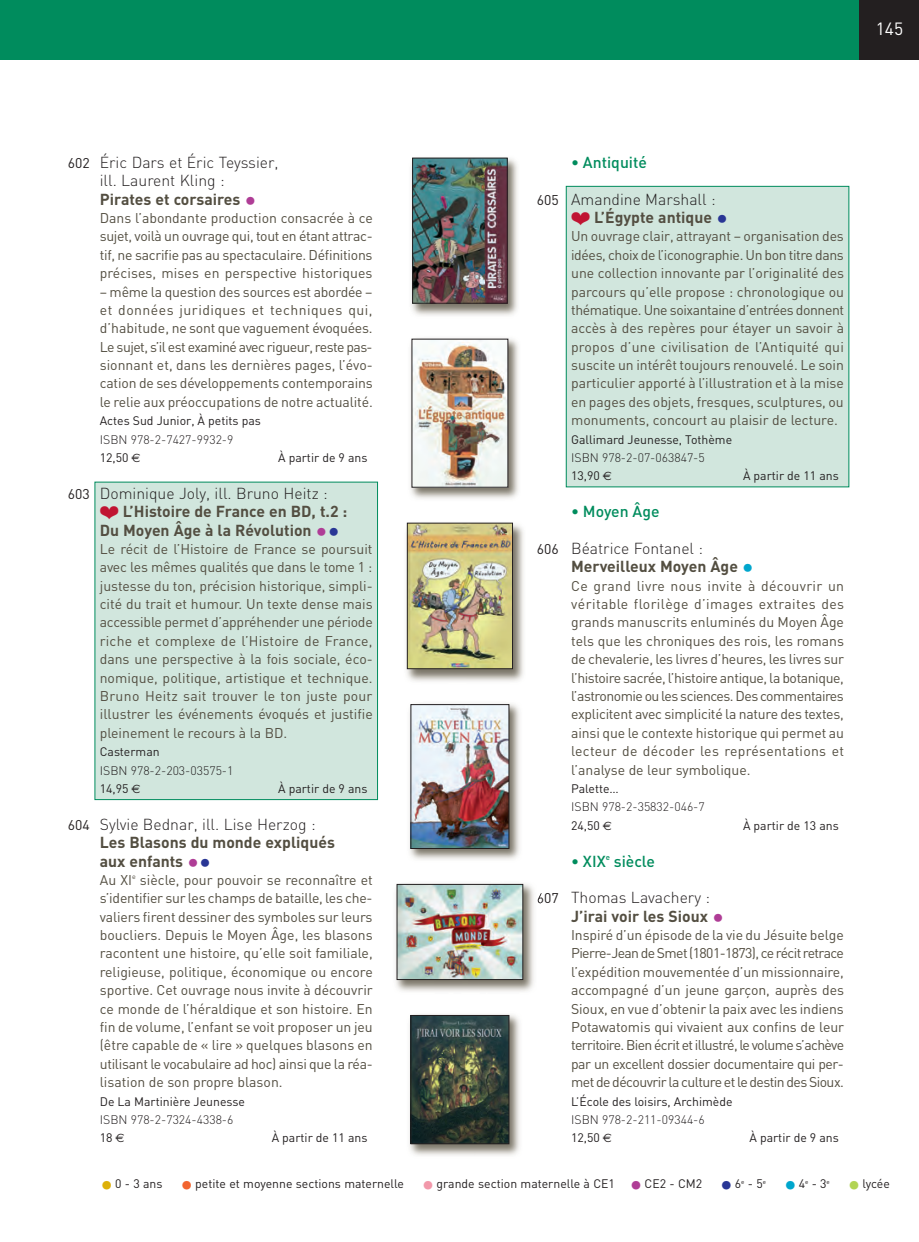
<style>
.page{position:relative;width:919px;height:1242px;background:#fff}
.page>*{position:absolute;margin:0;border:0;box-sizing:border-box;transform-origin:0 0}
.t1{font:17.5px "DIN";color:#fff}
.t2{font:700 15.75px/18.4px "DIN";color:#534e41}
.t3{font:300 15.75px/18.4px "DIN";color:#231f20}
.t4{font:500 15.75px "DIN";color:#008c5d}
.t5{font:14px/18.4px "DIN";color:#534e41;text-align:justify}
.t6{font:14px "DIN";color:#231f20}
.t7{font:12.25px/18.4px "DIN";color:#231f20}
.t8{font:300 12.25px/18.4px "DIN";color:#231f20}
.s1{font-weight:700;color:#534e41}
.s2{font-weight:700;font-size:24.5px;color:#af3d96}
.s3{font-weight:300}
.s4{font-family:"Euro Sans";font-size:12.08px}
.s5{color:#c01432}
.s6{font-size:24.5px;color:#af3d96}
.s7{font-size:24.5px;color:#293695}
.s8{font-weight:400}
.s9{font-family:"Euro Sans";font-weight:400;font-size:12.08px}
.s10{font-weight:300;color:#231f20}
.s11{font-size:24.5px;color:#00a6cd}
.s12{font-size:26.25px;color:#ddb008}
.s13{font-size:26.25px;color:#f2642f}
.s14{font-size:26.25px;color:#f298aa}
.s15{font-size:26.25px;color:#af3d96}
.s16{font-size:26.25px;color:#293695}
.s17{font-size:26.25px;color:#00a6cd}
.s18{font-size:26.25px;color:#b2d454}
</style>
<div class="page">
<div style="left:95px;top:482px;width:282px;height:317px;background:#d1e6dd"></div>
<div style="left:566px;top:186px;width:283px;height:301px;background:#d1e6dd"></div>
<div style="left:566px;top:186px;width:283px;height:301px;border:1px solid #008c5d"></div>
<div style="left:859px;top:0;width:60px;height:60px;background:#231f20"></div>
<div style="left:1px;top:0;width:858px;height:60px;background:#008c5d"></div>
<img style="left:411px;top:157px;width:107px;height:159px">
<img style="left:414px;top:160px;width:91px;height:141px">
<div style="left:412px;top:158px;width:95px;height:145px;border:1px solid #231f20"></div>
<img style="left:410px;top:338px;width:109px;height:161px">
<img style="left:414px;top:341px;width:92px;height:144px">
<img style="left:406px;top:522px;width:118px;height:160px">
<img style="left:409px;top:525px;width:102px;height:141px">
<div style="left:407px;top:523px;width:106px;height:145px;border:1px solid #231f20"></div>
<img style="left:409px;top:703px;width:111px;height:157px">
<img style="left:413px;top:706px;width:94px;height:140px">
<div style="left:411px;top:704px;width:98px;height:144px;border:1px solid #231f20"></div>
<img style="left:395px;top:883px;width:145px;height:109px">
<svg style="left:538px;top:893px;width:2px;height:10px"></svg>
<img style="left:399px;top:886px;width:122px;height:91px">
<div style="left:397px;top:884px;width:126px;height:95px;border:1px solid #231f20"></div>
<img style="left:409px;top:1014px;width:111px;height:142px">
<img style="left:413px;top:1017px;width:94px;height:124px">
<div style="left:411px;top:1015px;width:98px;height:128px;border:1px solid #231f20"></div>
<hr style="left:0;top:0;width:1px;height:60px;background:#008c5d">
<p class="t1" style="left:876px;top:19px;width:29px">145</p>
<p class="t6" style="left:68px;top:155px;width:23px">602</p>
<p class="t6" style="left:68px;top:485px;width:23px">603</p>
<p class="t6" style="left:68px;top:816px;width:23px">604</p>
<p class="t3" style="left:100px;top:153px;width:180px">Éric Dars et Éric Teyssier, ill. Laurent Kling :<br><span class="s1">Pirates et corsaires</span> <span class="s2">•</span></p>
<p class="t5" style="left:100px;top:209px;width:274px">Dans l’abondante production consacrée à ce sujet, voilà un ouvrage qui, tout en étant attrac&shy;tif, ne sacrifie pas au spectaculaire. Définitions précises, mises en perspective historiques</p>
<p class="t5" style="left:100px;top:282px;width:275px">– même la question des sources est abordée – et données juridiques et techniques qui, d’habitude, ne sont que vaguement évoquées.<br>Le sujet, s’il est examiné avec rigueur, reste pas - sionnant et, dans les dernières pages, l’évo&shy;cation de ses développements contemporains le relie aux préoccupations de notre actualité.</p>
<p class="t7" style="left:100px;top:412px;width:163px">Actes Sud Junior, À petits pas<br><span class="s3">ISBN 978-2-7427-9932-9<br></span>12,50 <span class="s4">€</span></p>
<p class="t7" style="left:278px;top:448px;width:91px">À partir de 9 ans</p>
<p class="t3" style="left:100px;top:484px;width:229px">Dominique Joly, ill. Bruno Heitz :</p>
<p class="t2" style="left:100px;top:502px;width:249px"><span class="s5">▪</span> L’Histoire de France en BD, t.2 :<br>Du Moyen Âge à la Révolution <span class="s6">•</span><span class="s7">•</span></p>
<p class="t5" style="left:100px;top:540px;width:274px">Le récit de l’Histoire de France se poursuit avec les mêmes qualités que dans le tome 1 : justesse du ton, précision historique, simpli&shy;cité du trait et humour. Un texte dense mais accessible permet d’appréhender une période riche et complexe de l’Histoire de France, dans une perspective à la fois sociale, éco - nomique, politique, artistique et technique.<br>Bruno Heitz sait trouver le ton juste pour illustrer les événements évoqués et justifie pleinement le recours à la BD.</p>
<p class="t8" style="left:100px;top:742px;width:135px"><span class="s8">Casterman<br></span>ISBN 978-2-203-03575-1<br><span class="s8">14,95</span> <span class="s9">€</span></p>
<p class="t7" style="left:278px;top:779px;width:91px">À partir de 9 ans</p>
<p class="t2" style="left:100px;top:815px;width:237px"><span class="s10">Sylvie Bednar, ill. Lise Herzog :<br></span>Les Blasons du monde expliqués aux enfants <span class="s6">•</span><span class="s7">•</span></p>
<p class="t5" style="left:100px;top:870px;width:275px">Au XI<sup>e</sup> siècle, pour pouvoir se reconnaître et s’identifier sur les champs de bataille, les che - valiers firent dessiner des symboles sur leurs boucliers. Depuis le Moyen Âge, les blasons racontent une histoire, qu’elle soit familiale, religieuse, politique, économique ou encore sportive. Cet ouvrage nous invite à découvrir ce monde de l’héraldique et son histoire. En fin de volume, l’enfant se voit proposer un jeu (être capable de « lire » quelques blasons en utilisant le vocabulaire ad hoc) ainsi que la réa&shy;lisation de son propre blason.</p>
<p class="t7" style="left:100px;top:1091px;width:147px">De La Martinière Jeunesse<br><span class="s3">ISBN 978-2-7324-4338-6<br></span>18 <span class="s4">€</span></p>
<p class="t7" style="left:272px;top:1128px;width:97px">À partir de 11 ans</p>
<p class="t6" style="left:537px;top:191px;width:23px">605</p>
<p class="t6" style="left:537px;top:541px;width:23px">606</p>
<p class="t6" style="left:537px;top:890px;width:23px">607</p>
<p class="t4" style="left:571px;top:153px;width:77px">• Antiquité</p>
<p class="t3" style="left:571px;top:190px;width:146px">Amandine Marshall :</p>
<p class="t2" style="left:571px;top:208px;width:159px"><span class="s5">▪</span> L’Égypte antique <span class="s7">•</span></p>
<p class="t5" style="left:571px;top:227px;width:274px">Un ouvrage clair, attrayant – organisation des idées, choix de l’iconographie. Un bon titre dans une collection innovante par l’originalité des parcours qu’elle propose : chronologique ou thématique. Une soixantaine d’entrées donnent accès à des repères pour étayer un savoir à propos d’une civilisation de l’Antiquité qui suscite un intérêt toujours renouvelé. Le soin particulier apporté à l’illustration et à la mise en pages des objets, fresques, sculptures, ou monuments, concourt au plaisir de lecture.</p>
<p class="t7" style="left:571px;top:430px;width:163px">Gallimard Jeunesse, Tothème<br><span class="s3">ISBN 978-2-07-063847-5<br></span>13,90 <span class="s4">€</span></p>
<p class="t7" style="left:743px;top:467px;width:97px">À partir de 11 ans</p>
<p class="t4" style="left:571px;top:502px;width:90px">• Moyen Âge</p>
<p class="t2" style="left:571px;top:539px;width:184px"><span class="s10">Béatrice Fontanel :<br></span>Merveilleux Moyen Âge <span class="s11">•</span></p>
<p class="t5" style="left:571px;top:576px;width:275px">Ce grand livre nous invite à découvrir un véritable florilège d’images extraites des grands manuscrits enluminés du Moyen Âge tels que les chroniques des rois, les romans de chevalerie, les livres d’heures, les livres sur l’histoire sacrée, l’histoire antique, la botanique, l’astronomie ou les sciences. Des commentaires explicitent avec simplicité la nature des textes, ainsi que le contexte historique qui permet au lecteur de décoder les représentations et l’analyse de leur symbolique.</p>
<p class="t8" style="left:571px;top:779px;width:135px"><span class="s8">Palette…<br></span>ISBN 978-2-35832-046-7<br><span class="s8">24,50</span> <span class="s9">€</span></p>
<p class="t7" style="left:743px;top:816px;width:97px">À partir de 13 ans</p>
<p class="t4" style="left:571px;top:851px;width:85px">• XIX<sup>e</sup> siècle</p>
<p class="t2" style="left:571px;top:888px;width:154px"><span class="s10">Thomas Lavachery :<br></span>J’irai voir les Sioux <span class="s6">•</span></p>
<p class="t5" style="left:571px;top:925px;width:275px">Inspiré d’un épisode de la vie du Jésuite belge Pierre-Jean de Smet (1801-1873), ce récit retrace l’expédition mouvementée d’un missionnaire, accompagné d’un jeune garçon, auprès des Sioux, en vue d’obtenir la paix avec les indiens Potawatomis qui vivaient aux confins de leur territoire. Bien écrit et illustré, le volume s’achève par un excellent dossier documentaire qui per&shy;met de découvrir la culture et le destin des Sioux.</p>
<p class="t7" style="left:571px;top:1091px;width:163px">L’École des loisirs, Archimède<br><span class="s3">ISBN 978-2-211-09344-6<br></span>12,50 <span class="s4">€</span></p>
<p class="t7" style="left:749px;top:1128px;width:91px">À partir de 9 ans</p>
<p class="t7" style="left:100px;top:1174px;width:668px"><span class="s12">•</span>0 - 3 ans <span class="s13">•</span>petite et moyenne sections maternelle <span class="s14">•</span>grande section maternelle à CE1 <span class="s15">•</span>CE2 - CM2 <span class="s16">•</span>6<sup>e</sup> - 5<sup>e</sup></p>
<p class="t7" style="left:783px;top:1174px;width:48px"><span class="s17">•</span>4<sup>e</sup> - 3<sup>e</sup></p>
<p class="t7" style="left:847px;top:1174px;width:44px"><span class="s18">•</span>lycée</p>
</div>
